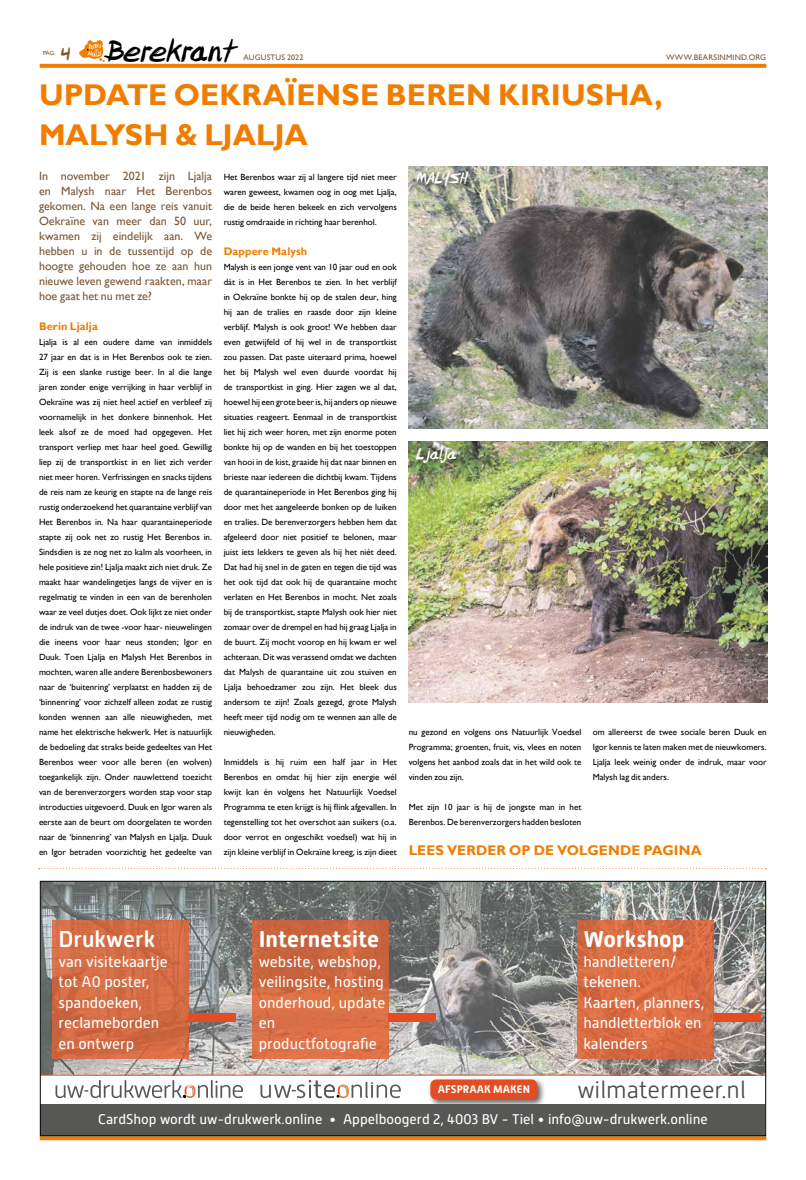
<style>
.page{position:relative;width:806px;height:1180px;background:#fff}
.page>*{position:absolute;margin:0;border:0;box-sizing:border-box;transform-origin:0 0}
.t1{font:700 30px/40px "Gill Sans";letter-spacing:.005em;color:#ef7d00}
.t2{font:italic 26.9px "FFAD Matro";color:#000}
.t3{font:300 24px "Alwyn New Rounded";color:#4a4a49}
.t4{font:700 22.9px "Alwyn New Rounded";color:#fff}
.t5{font:500 22.9px "Alwyn New Rounded";color:#fff}
.t6{font:15.3px/20.4px "Alwyn New Rounded";color:#fff}
.t7{font:14px "Alwyn New";color:#fff}
.t8{font:700 14px "Gill Sans";letter-spacing:.005em;color:#ef7d00}
.t9{font:italic 14px "FFAD Matro";color:#fff}
.t10{font:12px/15px "Gill Sans";color:#7a5835;text-align:justify}
.t11{font:700 11px "Gill Sans";letter-spacing:.01em;color:#ef7d00}
.t12{font:700 11px "Alwyn New Rounded";color:#fff}
.t13{font:9px/15px "Gill Sans";color:#000;text-align:justify}
.t14{font:8px "Gill Sans";letter-spacing:.025em;color:#7a5835}
.t15{font:6px "Gill Sans";color:#7a5835}
.s1{font-style:normal;font-size:17px;color:#7a5835}
</style>
<div class="page">
<svg style="left:40px;top:64px;width:725px;height:4px;background:#ef820b"></svg>
<svg style="left:79px;top:40px;width:26px;height:22px"></svg>
<svg style="left:40px;top:1136px;width:725px;height:4px;background:#de7a0c"></svg>
<svg style="left:39px;top:868px;width:727px;height:1px"></svg>
<img style="left:408px;top:167px;width:358px;height:261px">
<img style="left:408px;top:441px;width:358px;height:262px">
<div style="left:414px;top:169px;width:62px;height:25px;background:#000;opacity:.75"></div>
<div style="left:413px;top:445px;width:51px;height:26px;background:#000;opacity:.75"></div>
<img style="left:42px;top:882px;width:688px;height:62px">
<img style="left:730px;top:882px;width:33px;height:192px">
<img style="left:42px;top:944px;width:33px;height:130px">
<img style="left:178px;top:944px;width:104px;height:130px">
<img style="left:386px;top:944px;width:206px;height:130px">
<img style="left:696px;top:944px;width:35px;height:130px">
<img style="left:75px;top:1058px;width:103px;height:16px">
<img style="left:282px;top:1058px;width:104px;height:16px">
<img style="left:592px;top:1058px;width:104px;height:16px">
<img style="left:52px;top:920px;width:136px;height:138px">
<img style="left:577px;top:920px;width:135px;height:138px">
<img style="left:252px;top:920px;width:136px;height:138px">
<img style="left:429px;top:1078px;width:116px;height:26px">
<div style="left:430px;top:1079px;width:107px;height:20px;background:#e44d23;border-radius:6px"></div>
<div style="left:40px;top:1104px;width:725px;height:31px;background:#575756"></div>
<div style="left:188px;top:1013px;width:47px;height:8px;background:#e44d23"></div>
<div style="left:712px;top:1013px;width:48px;height:8px;background:#e44d23"></div>
<div style="left:388px;top:1013px;width:48px;height:8px;background:#e44d23"></div>
<svg style="left:55px;top:1080px;width:188px;height:17px"></svg>
<svg style="left:260px;top:1080px;width:140px;height:17px"></svg>
<hr style="left:40px;top:1074px;width:725px;height:1px;background:#e44d23">
<div style="left:40px;top:880px;width:725px;height:256px;border:1px solid #000"></div>
<h2 class="t2" style="left:60px;top:32px;width:184px"><span class="s1">4</span> Berekrant</h2>
<p class="t15" style="left:43px;top:49px;width:14px">PAG.</p>
<p class="t14" style="left:243px;top:53px;width:61px">AUGUSTUS 2022</p>
<p class="t14" style="left:665px;top:52px;width:101px">WWW.BEARSINMIND.ORG</p>
<h1 class="t1" style="left:39px;top:75px;width:624px">UPDATE OEKRAÏENSE BEREN KIRIUSHA,<br>MALYSH &amp; LJALJA</h1>
<p class="t10" style="left:39px;top:168px;width:174px">In november 2021 zijn Ljalja en Malysh naar Het Berenbos gekomen. Na een lange reis vanuit Oekraïne van meer dan 50 uur, kwamen zij eindelijk aan. We hebben u in de tussentijd op de hoogte gehouden hoe ze aan hun nieuwe leven gewend raakten, maar hoe gaat het nu met ze?</p>
<p class="t11" style="left:39px;top:319px;width:60px">Berin Ljalja</p>
<p class="t13" style="left:39px;top:334px;width:174px">Ljalja is al een oudere dame van inmiddels 27 jaar en dat is in Het Berenbos ook te zien.<br>Zij is een slanke rustige beer. In al die lange jaren zonder enige verrijking in haar verblijf in Oekraïne was zij niet heel actief en verbleef zij voornamelijk in het donkere binnenhok. Het leek alsof ze de moed had opgegeven. Het transport verliep met haar heel goed. Gewillig liep zij de transportkist in en liet zich verder niet meer horen. Verfrissingen en snacks tijdens de reis nam ze keurig en stapte na de lange reis rustig onderzoekend het quarantaine verblijf van Het Berenbos in. Na haar quarantaineperiode stapte zij ook net zo rustig Het Berenbos in.<br>Sindsdien is ze nog net zo kalm als voorheen, in hele positieve zin! Ljalja maakt zich niet druk. Ze maakt haar wandelingetjes langs de vijver en is regelmatig te vinden in een van de berenholen waar ze veel dutjes doet. Ook lijkt ze niet onder de indruk van de twee -voor haar- nieuwelingen die ineens voor haar neus stonden; Igor en Duuk. Toen Ljalja en Malysh Het Berenbos in mochten, waren alle andere Berenbosbewoners naar de ‘buitenring’ verplaatst en hadden zij de ‘binnenring’ voor zichzelf alleen zodat ze rustig konden wennen aan alle nieuwigheden, met name het elektrische hekwerk. Het is natuurlijk de bedoeling dat straks beide gedeeltes van Het Berenbos weer voor alle beren (en wolven) toegankelijk zijn. Onder nauwlettend toezicht van de berenverzorgers worden stap voor stap introducties uitgevoerd. Duuk en Igor waren als eerste aan de beurt om doorgelaten te worden naar de ‘binnenring’ van Malysh en Ljalja. Duuk en Igor betraden voorzichtig het gedeelte van</p>
<h3 class="t9" style="left:415px;top:168px;width:57px">MALYSH</h3>
<p class="t13" style="left:223px;top:169px;width:174px">Het Berenbos waar zij al langere tijd niet meer waren geweest, kwamen oog in oog met Ljalja, die de beide heren bekeek en zich vervolgens rustig omdraaide in richting haar berenhol.</p>
<p class="t11" style="left:223px;top:244px;width:85px">Dappere Malysh</p>
<p class="t13" style="left:223px;top:259px;width:174px">Malysh is een jonge vent van 10 jaar oud en ook dát is in Het Berenbos te zien. In het verblijf in Oekraïne bonkte hij op de stalen deur, hing hij aan de tralies en raasde door zijn kleine verblijf. Malysh is ook groot! We hebben daar even getwijfeld of hij wel in de transportkist zou passen. Dat paste uiteraard prima, hoewel het bij Malysh wel even duurde voordat hij de transportkist in ging. Hier zagen we al dat, hoewel hij een grote beer is, hij anders op nieuwe situaties reageert. Eenmaal in de transportkist liet hij zich weer horen, met zijn enorme poten bonkte hij op de wanden en bij het toestoppen van hooi in de kist, graaide hij dat naar binnen en brieste naar iedereen die dichtbij kwam. Tijdens de quarantaineperiode in Het Berenbos ging hij door met het aangeleerde bonken op de luiken en tralies. De berenverzorgers hebben hem dat afgeleerd door niet positief te belonen, maar juist iets lekkers te geven als hij het niét deed.<br>Dat had hij snel in de gaten en tegen die tijd was het ook tijd dat ook hij de quarantaine mocht verlaten en Het Berenbos in mocht. Net zoals bij de transportkist, stapte Malysh ook hier niet zomaar over de drempel en had hij graag Ljalja in de buurt. Zij mocht voorop en hij kwam er wel achteraan. Dit was verassend omdat we dachten dat Malysh de quarantaine uit zou stuiven en Ljalja behoedzamer zou zijn. Het bleek dus andersom te zijn! Zoals gezegd, grote Malysh heeft meer tijd nodig om te wennen aan alle de nieuwigheden.</p>
<p class="t13" style="left:223px;top:754px;width:174px">Inmiddels is hij ruim een half jaar in Het Berenbos en omdat hij hier zijn energie wél kwijt kan én volgens het Natuurlijk Voedsel Programma te eten krijgt is hij flink afgevallen. In tegenstelling tot het overschot aan suikers (o.a. door verrot en ongeschikt voedsel) wat hij in zijn kleine verblijf in Oekraïne kreeg, is zijn dieet</p>
<h3 class="t9" style="left:415px;top:444px;width:46px">Ljalja</h3>
<p class="t13" style="left:408px;top:724px;width:174px">nu gezond en volgens ons Natuurlijk Voedsel Programma; groenten, fruit, vis, vlees en noten volgens het aanbod zoals dat in het wild ook te vinden zou zijn.</p>
<p class="t13" style="left:408px;top:799px;width:174px">Met zijn 10 jaar is hij de jongste man in het<br>Berenbos. De berenverzorgers hadden besloten</p>
<p class="t13" style="left:592px;top:724px;width:175px">om allereerst de twee sociale beren Duuk en Igor kennis te laten maken met de nieuwkomers.<br>Ljalja leek weinig onder de indruk, maar voor Malysh lag dit anders.</p>
<h3 class="t8" style="left:408px;top:842px;width:294px">LEES VERDER OP DE VOLGENDE PAGINA</h3>
<h3 class="t5" style="left:58px;top:925px;width:98px">Drukwerk</h3>
<h3 class="t6" style="left:58px;top:951px;width:111px">van visitekaartje tot A0 poster, spandoeken, reclameborden en ontwerp</h3>
<h3 class="t4" style="left:259px;top:925px;width:122px">Internetsite</h3>
<h3 class="t6" style="left:259px;top:951px;width:128px">website, webshop, veilingsite, hosting onderhoud, update en productfotografie</h3>
<h3 class="t4" style="left:583px;top:925px;width:102px">Workshop</h3>
<h3 class="t6" style="left:583px;top:951px;width:122px">handletteren/ tekenen.<br>Kaarten, planners, handletterblok en kalenders</h3>
<p class="t12" style="left:437px;top:1083px;width:94px">AFSPRAAK MAKEN</p>
<h3 class="t3" style="left:577px;top:1076px;width:170px">wilmatermeer.nl</h3>
<h3 class="t7" style="left:98px;top:1110px;width:611px">CardShop wordt uw-drukwerk.online • Appelboogerd 2, 4003 BV - Tiel • info@uw-drukwerk.online</h3>
</div>
